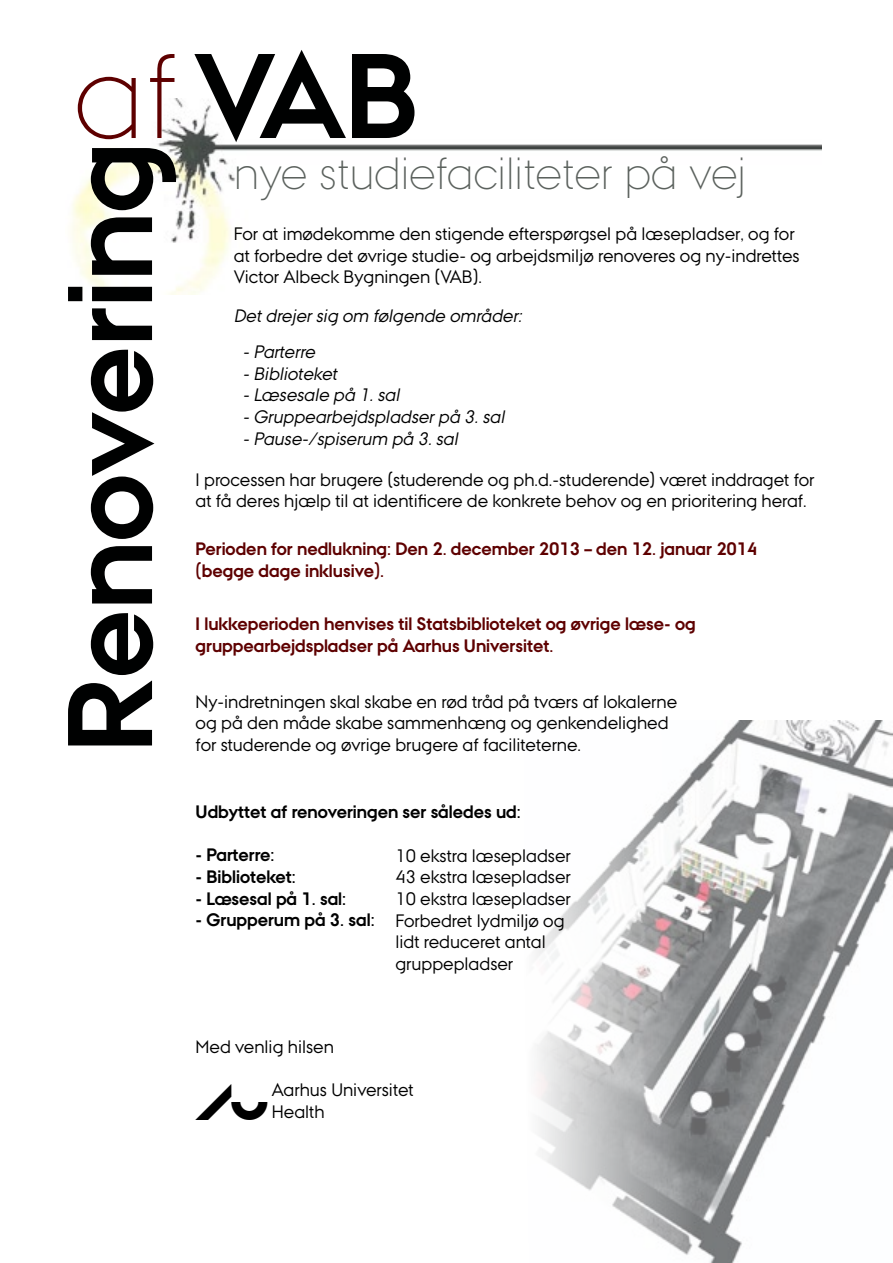
<style>
.page{position:relative;width:893px;height:1263px;background:#fff}
.page>*{position:absolute;margin:0;border:0;box-sizing:border-box;transform-origin:0 0}
.t1{font:700 120px "AU Passata";color:#000101}
.t2{font:300 45px "AU Passata";color:#5b615d}
.t3{font:36px "AU Peto";color:#000}
.t4{font:18px/21.6px "AU Passata";color:#000}
.t5{font:700 18px/21.6px "AU Passata";color:#5e0000}
.t6{font:italic 18px/21.6px "AU Passata";color:#000}
.t7{font:700 18px "AU Passata";color:#000}
.s1{font-weight:300;color:#5e0000}
</style>
<div class="page">
<img style="left:71px;top:99px;width:751px;height:195px">
<img style="left:535px;top:721px;width:358px;height:542px">
<h1 class="t1" style="left:74px;top:26px;width:345px"><span class="s1">af</span>VAB</h1>
<h1 class="t1" style="left:40px;top:753px;width:612px;rotate:-90deg">Renovering</h1>
<h2 class="t2" style="left:234px;top:147px;width:514px">nye studiefaciliteter på vej</h2>
<p class="t4" style="left:234px;top:223px;width:567px">For at imødekomme den stigende efterspørgsel på læsepladser, og for at forbedre det øvrige studie- og arbejdsmiljø renoveres og ny-indrettes<br>Victor Albeck Bygningen (VAB).</p>
<p class="t6" style="left:234px;top:305px;width:293px">Detdrejersig om følgende områder:</p>
<p class="t6" style="left:242px;top:341px;width:267px">-Parterre<br>-Biblioteket<br>-Læsesale på 1.sal -Gruppearbejdspladserpå 3.sal -Pause-/spiserum på 3.sal</p>
<p class="t4" style="left:196px;top:468px;width:620px">I processen har brugere (studerende og ph.d.-studerende) været inddraget for at få deres hjælp til at identificere de konkrete behov og en prioritering heraf.</p>
<p class="t5" style="left:196px;top:538px;width:563px">Perioden for nedlukning: Den 2. december 2013 – den 12. januar 2014 (begge dage inklusive).</p>
<p class="t5" style="left:196px;top:613px;width:502px">I lukkeperioden henvises til Statsbiblioteket og øvrige læse- og gruppearbejdspladser på Aarhus Universitet.</p>
<p class="t4" style="left:196px;top:690px;width:483px">Ny-indretningen skal skabe en rød tråd på tværs af lokalerne og på den måde skabe sammenhæng og genkendelighed for studerende og øvrige brugere af faciliteterne.</p>
<p class="t7" style="left:196px;top:801px;width:327px">Udbyttet af renoveringen ser således ud:</p>
<p class="t7" style="left:196px;top:845px;width:80px">- Parterre:</p>
<p class="t7" style="left:196px;top:866px;width:102px">- Biblioteket:</p>
<p class="t7" style="left:196px;top:888px;width:152px">- Læsesal på 1. sal:</p>
<p class="t7" style="left:196px;top:909px;width:181px">- Grupperum på 3. sal:</p>
<p class="t4" style="left:395px;top:844px;width:177px">10 ekstra læsepladser<br>43 ekstra læsepladser<br>10 ekstra læsepladser<br>Forbedret lydmiljø og lidt reduceret antal gruppepladser</p>
<p class="t4" style="left:196px;top:1035px;width:140px">Med venlig hilsen</p>
<h3 class="t3" style="left:196px;top:1086px;width:73px">au</h3>
<p class="t4" style="left:272px;top:1079px;width:143px">Aarhus Universitet<br>Health</p>
</div>
